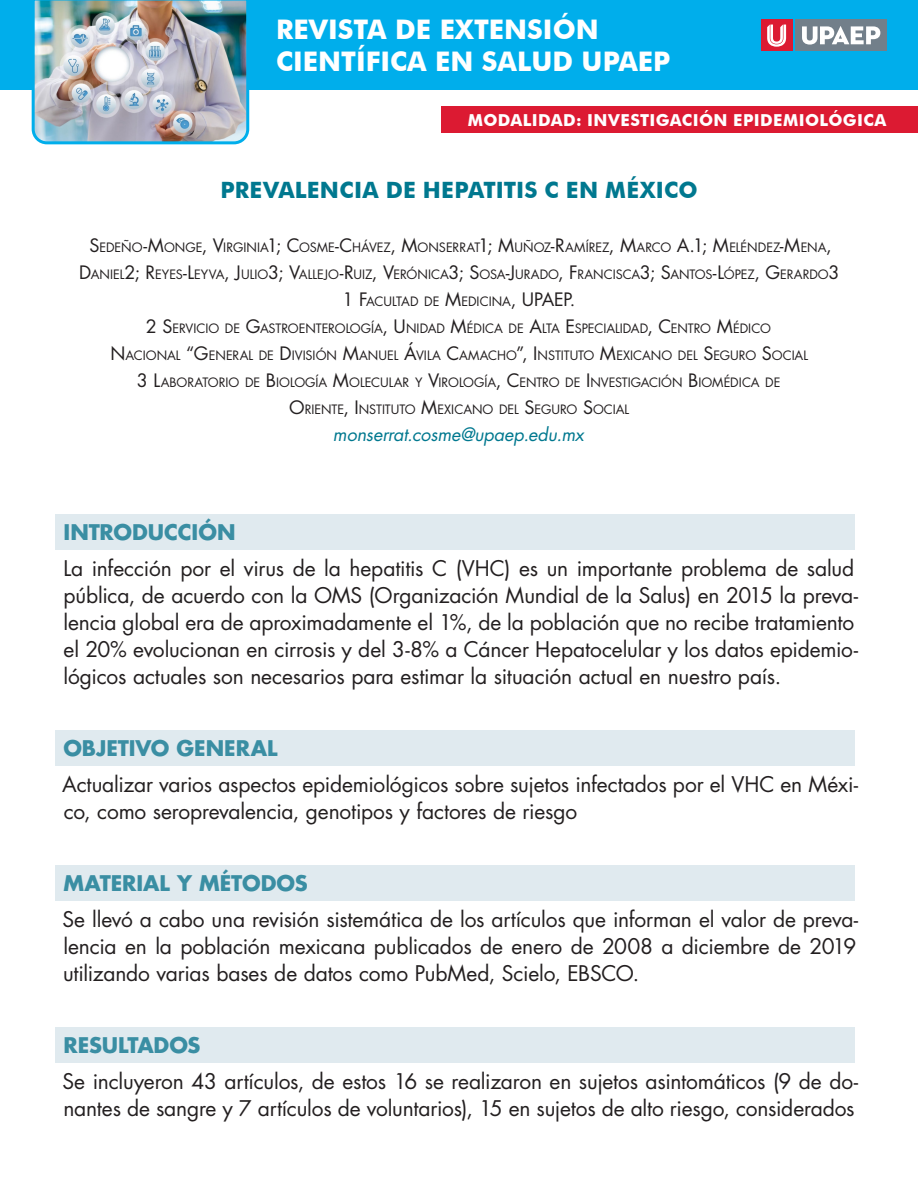
<style>
.page{position:relative;width:918px;height:1188px;background:#fff}
.page>*{position:absolute;margin:0;border:0;box-sizing:border-box;transform-origin:0 0}
.t1{font:700 27px/32.4px "Futura BT";color:#fff}
.título{font:700 22.5px "Futura BT";letter-spacing:.01em;color:#00788f}
.cuerpo{font:21px/27px "Futura Std";letter-spacing:-.01em;color:#231f20}
.apartado{font:700 21px "Futura Std";letter-spacing:-.005em;color:#3a8ea3}
.autores{font:italic 18px "Futura Std";letter-spacing:-.005em;color:#00788f}
.t2{font:700 16.5px "Futura BT";letter-spacing:.02em;color:#fff}
.autores-2{font:12.6px/27px "Futura Std";letter-spacing:-.005em;color:#231f20;text-align:center}
.s1{font-size:18px}
</style>
<div class="page">
<div style="left:0;top:0;width:918px;height:90px;background:#00aeeb"></div>
<img style="left:31px;top:0;width:219px;height:145px">
<div style="left:796px;top:20px;width:91px;height:31px;background:#727f8a"></div>
<svg style="left:802px;top:26px;width:78px;height:19px"></svg>
<div style="left:761px;top:20px;width:31px;height:31px;background:#dc1a32"></div>
<svg style="left:767px;top:25px;width:19px;height:22px"></svg>
<div style="left:441px;top:106px;width:477px;height:27px;background:#dc1a32"></div>
<div style="left:56px;top:514px;width:799px;height:36px;background:#e0eaef"></div>
<div style="left:56px;top:730px;width:799px;height:36px;background:#e0eaef"></div>
<div style="left:56px;top:865px;width:799px;height:36px;background:#e0eaef"></div>
<div style="left:56px;top:1027px;width:799px;height:36px;background:#e0eaef"></div>
<p class="t1" style="left:276px;top:13px;width:396px">REVISTA DE EXTENSIÓN<br>CIENTÍFICA EN SALUD UPAEP</p>
<p class="t2" style="left:468px;top:110px;width:420px">MODALIDAD: INVESTIGACIÓN EPIDEMIOLÓGICA</p>
<p class="título" style="left:220px;top:176px;width:479px">PREVALENCIA DE HEPATITIS C EN MÉXICO</p>
<p class="autores-2" style="left:79px;top:234px;width:762px"><span class="s1">S</span>EDEÑO<span class="s1">-M</span>ONGE<span class="s1">, V</span>IRGINIA<span class="s1">1; C</span>OSME<span class="s1">-C</span>HÁVEZ<span class="s1">, M</span>ONSERRAT<span class="s1">1; M</span>UÑOZ<span class="s1">-R</span>AMÍREZ<span class="s1">, M</span>ARCO <span class="s1">A.1; M</span>ELÉNDEZ<span class="s1">-M</span>ENA<span class="s1">,<br>D</span>ANIEL<span class="s1">2; R</span>EYES<span class="s1">-L</span>EYVA<span class="s1">, J</span>ULIO<span class="s1">3; V</span>ALLEJO<span class="s1">-R</span>UIZ<span class="s1">, V</span>ERÓNICA<span class="s1">3; S</span>OSA<span class="s1">-J</span>URADO<span class="s1">, F</span>RANCISCA<span class="s1">3; S</span>ANTOS<span class="s1">-L</span>ÓPEZ<span class="s1">, G</span>ERARDO<span class="s1">3</span></p>
<p class="autores-2" style="left:342px;top:288px;width:235px"><span class="s1">1 F</span>ACULTAD DE <span class="s1">M</span>EDICINA<span class="s1">, UPAEP.</span></p>
<p class="autores-2" style="left:146px;top:315px;width:627px"><span class="s1">2 S</span>ERVICIO DE <span class="s1">G</span>ASTROENTEROLOGÍA<span class="s1">, U</span> NIDAD <span class="s1">M</span>ÉDICA DE <span class="s1">A</span>LTA <span class="s1">E</span>SPECIALIDAD<span class="s1">, C</span>ENTRO <span class="s1">M</span>ÉDICO</p>
<p class="autores-2" style="left:111px;top:342px;width:699px"><span class="s1">N</span>ACIONAL <span class="s1">“G</span>ENERAL DE <span class="s1">D</span> IVISIÓN <span class="s1">M</span>ANUEL <span class="s1">Á</span>VILA <span class="s1">C</span>AMACHO<span class="s1">”, I</span> NSTITUTO <span class="s1">M</span>EXICANO DEL <span class="s1">S</span>EGURO <span class="s1">S</span>OCIAL</p>
<p class="autores-2" style="left:137px;top:369px;width:645px"><span class="s1">3 L</span>ABORATORIO DE <span class="s1">B</span> IOLOGÍA <span class="s1">M</span>OLECULAR Y <span class="s1">V</span>IROLOGÍA<span class="s1">, C</span>ENTRO DE <span class="s1">I</span> NVESTIGACIÓN <span class="s1">B</span> IOMÉDICA DE</p>
<p class="autores-2" style="left:289px;top:396px;width:342px"><span class="s1">O</span>RIENTE<span class="s1">, I</span> NSTITUTO <span class="s1">M</span>EXICANO DEL <span class="s1">S</span>EGURO <span class="s1">S</span>OCIAL</p>
<p class="autores" style="left:333px;top:423px;width:252px">monserrat.cosme@upaep.edu.mx</p>
<p class="apartado" style="left:64px;top:518px;width:173px">INTRODUCCIÓN</p>
<p class="cuerpo" style="left:63px;top:555px;width:796px">La infección por el virus de la hepatitis C (VHC) es un importante problema de salud pública, de acuerdo con la OMS (Organización Mundial de la Salus) en 2015 la preva&shy;lencia global era de aproximadamente el 1%, de la población que no recibe tratamiento el 20% evolucionan en cirrosis y del 3-8% a Cáncer Hepatocelular y los datos epidemio&shy;lógicos actuales son necesarios para estimar la situación actual en nuestro país.</p>
<p class="apartado" style="left:63px;top:734px;width:216px">OBJETIVO GENERAL</p>
<p class="cuerpo" style="left:62px;top:771px;width:797px">Actualizar varios aspectos epidemiológicos sobre sujetos infectados por el VHC en Méxi&shy;co, como seroprevalencia, genotipos y factores de riesgo</p>
<p class="apartado" style="left:63px;top:869px;width:246px">MATERIAL Y MÉTODOS</p>
<p class="cuerpo" style="left:63px;top:906px;width:797px;text-align:justify">Se llevó a cabo una revisión sistemática de los artículos que informan el valor de preva&shy;lencia en la población mexicana publicados de enero de 2008 a diciembre de 2019 utilizando varias bases de datos como PubMed, Scielo, EBSCO.</p>
<p class="apartado" style="left:64px;top:1031px;width:138px">RESULTADOS</p>
<p class="cuerpo" style="left:63px;top:1068px;width:797px">Se incluyeron 43 artículos, de estos 16 se realizaron en sujetos asintomáticos (9 de do&shy;nantes de sangre y 7 artículos de voluntarios), 15 en sujetos de alto riesgo, considerados</p>
</div>
